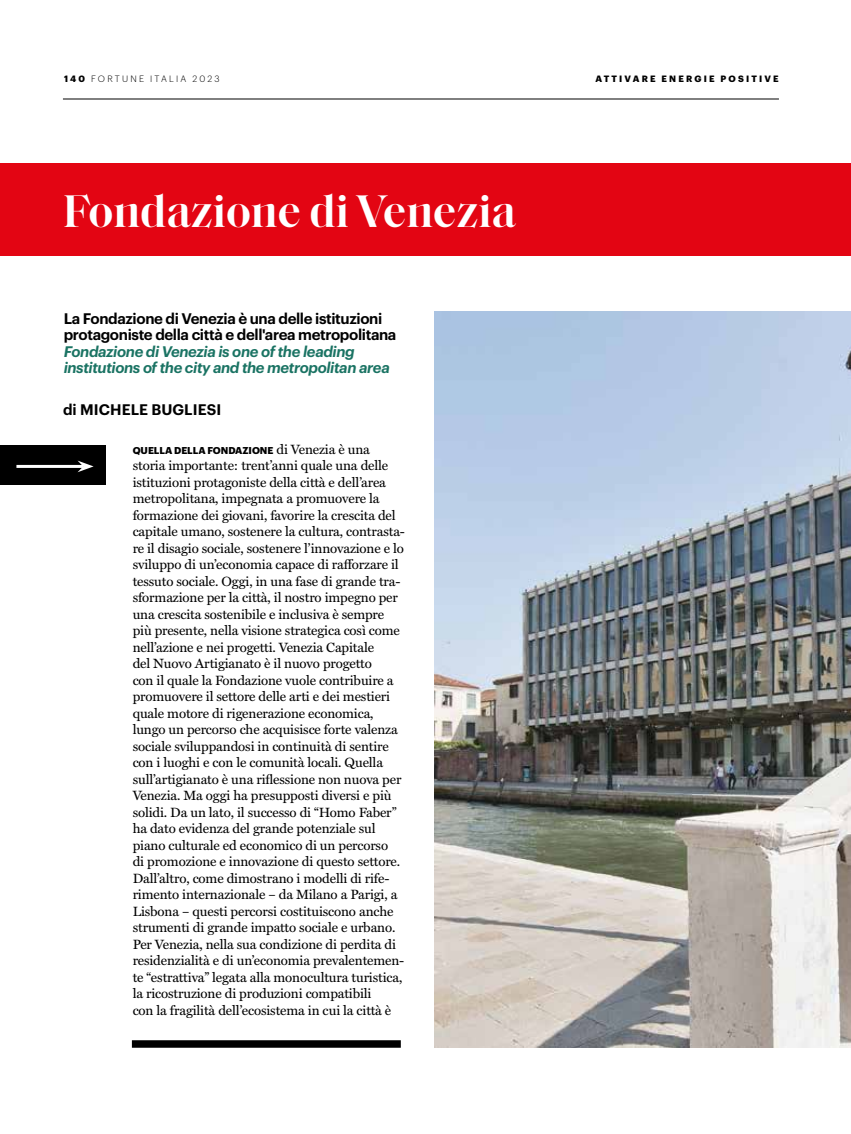
<style>
.page{position:relative;width:851px;height:1134px;background:#fff}
.page>*{position:absolute;margin:0;border:0;box-sizing:border-box;transform-origin:0 0}
.t1{font:600 46.5px "Saol Display";color:#fff}
.t2{font:600 15px/16.5px "Graphik";letter-spacing:-.025em;color:#000}
.t3{font:italic 600 15px/16.5px "Graphik";letter-spacing:-.025em;color:#1a7363}
.t4{font:600 15px "Graphik";letter-spacing:.005em;color:#000}
.t5{font:13.5px/16.5px "Miller Text";letter-spacing:-.01em;color:#000}
.t6{font:700 9.75px "Graphik";letter-spacing:-.005em;color:#000}
.t7{font:700 9px "Graphik";letter-spacing:.24em;color:#000}
.t8{font:300 9px "Graphik";letter-spacing:.24em;color:#000}
.s1{font-weight:700}
.s2{font-family:"Miller Text";font-weight:400;font-size:13.5px}
</style>
<div class="page">
<hr style="left:63px;top:99px;width:715px;height:1px;background:#000">
<div style="left:0;top:163px;width:850px;height:93px;background:#e30513"></div>
<div style="left:132px;top:1040px;width:269px;height:8px;background:#000"></div>
<img style="left:434px;top:312px;width:416px;height:736px">
<div style="left:0;top:445px;width:105px;height:40px;background:#000"></div>
<hr style="left:16px;top:465px;width:67px;height:3px;background:#fff">
<svg style="left:77px;top:461px;width:17px;height:11px"></svg>
<p class="t8" style="left:64px;top:73px;width:157px"><span class="s1">140</span> FORTUNE ITALIA 2023</p>
<h1 class="t1" style="left:63px;top:177px;width:454px">Fondazione di Venezia</h1>
<p class="t2" style="left:64px;top:309px;width:334px">La Fondazione di Venezia è una delle istituzioni protagoniste della città e dell'area metropolitana</p>
<p class="t3" style="left:64px;top:342px;width:327px">Fondazione di Venezia is one of the leading institutions of the city and the metropolitan area</p>
<p class="t4" style="left:63px;top:399px;width:160px">di MICHELE BUGLIESI</p>
<p class="t6" style="left:133px;top:443px;width:239px">QUELLA DELLA FONDAZIONE <span class="s2">di Venezia è una</span></p>
<p class="t5" style="left:133px;top:456px;width:274px">storia importante: trent’anni quale una delle istituzioni protagoniste della città e dell’area metropolitana, impegnata a promuovere la formazione dei giovani, favorire la crescita del capitale umano, sostenere la cultura, contrasta&shy;re il disagio sociale, sostenere l’innovazione e lo sviluppo di un’economia capace di rafforzare il tessuto sociale. Oggi, in una fase di grande tra&shy;sformazione per la città, il nostro impegno per una crescita sostenibile e inclusiva è sempre più presente, nella visione strategica così come nell’azione e nei progetti. Venezia Capitale<br>del Nuovo Artigianato è il nuovo progetto<br>con il quale la Fondazione vuole contribuire a promuovere il settore delle arti e dei mestieri quale motore di rigenerazione economica, lungo un percorso che acquisisce forte valenza sociale sviluppandosi in continuità di sentire con i luoghi e con le comunità locali. Quella sull’artigianato è una riflessione non nuova per Venezia. Ma oggi ha presupposti diversi e più solidi. Da un lato, il successo di “Homo Faber” ha dato evidenza del grande potenziale sul piano culturale ed economico di un percorso<br>di promozione e innovazione di questo settore.<br>Dall’altro, come dimostrano i modelli di rife&shy;rimento internazionale – da Milano a Parigi, a Lisbona – questi percorsi costituiscono anche strumenti di grande impatto sociale e urbano.<br>Per Venezia, nella sua condizione di perdita di residenzialità e di un’economia prevalentemen&shy;te “estrattiva” legata alla monocultura turistica, la ricostruzione di produzioni compatibili<br>con la fragilità dell’ecosistema in cui la città è</p>
<p class="t7" style="left:595px;top:72px;width:185px">ATTIVARE ENERGIE POSITIVE</p>
</div>
